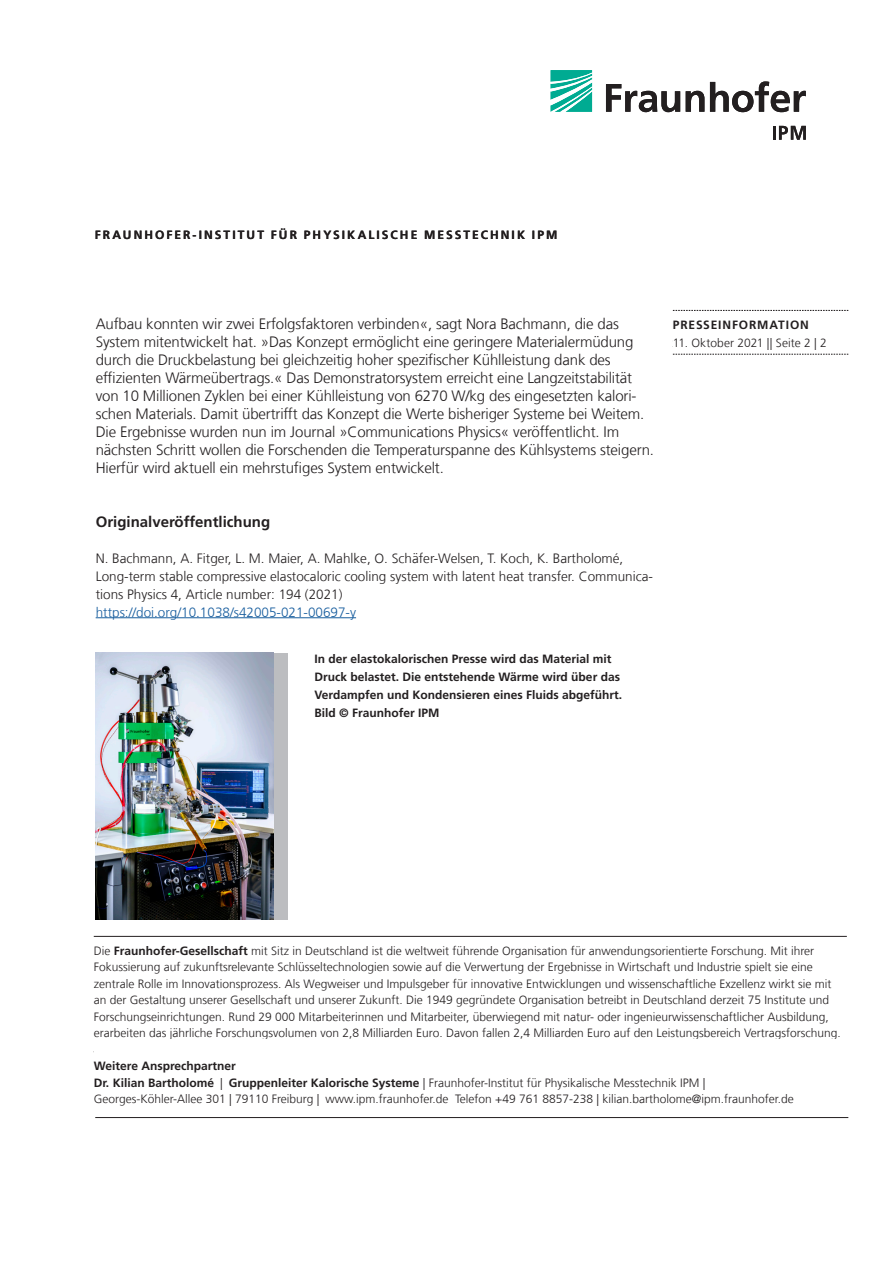
<style>
.page{position:relative;width:893px;height:1263px;background:#fff}
.page>*{position:absolute;margin:0;border:0;box-sizing:border-box;transform-origin:0 0}
._07___Fließtext___45{font:300 15px/18px "Frutiger LT Com";letter-spacing:-.01em;color:#231f20}
._07___Fließtext___45-2{font:700 15px "Frutiger LT Com";color:#231f20}
._07___Fließtext___45-3{font:300 13.5px/18px "Frutiger LT Com";color:#231f20}
._07___Fließtext___45-4{font:300 13.5px "Frutiger LT Com";color:#175d9e}
._09___Fußzeile___45{font:300 12px/16.5px "Frutiger LT Com";color:#231f20}
._06___Bildtext___65{font:700 12px/18px "Frutiger LT Com";color:#231f20}
._01___Einrichtgsbeze{font:700 12px "Frutiger LT Com";letter-spacing:.17em;color:#231f20}
._08___lebender_Kolum{font:300 12px "Frutiger LT Com";letter-spacing:.005em;color:#231f20}
._08___lebender_Kolum-2{font:700 12px "Frutiger LT Com";letter-spacing:.07em;color:#231f20}
.s1{font-weight:700}
</style>
<div class="page">
<hr style="left:95px;top:1117px;width:753px;height:1px;background:#231f20">
<hr style="left:96px;top:617px;width:260px;height:1px;background:#175d9e">
<svg style="left:551px;top:70px;width:41px;height:42px"></svg>
<svg style="left:606px;top:81px;width:200px;height:31px"></svg>
<svg style="left:773px;top:126px;width:33px;height:14px"></svg>
<svg style="left:673px;top:310px;width:175px;height:1px"></svg>
<svg style="left:673px;top:354px;width:175px;height:1px"></svg>
<div style="left:96px;top:653px;width:192px;height:266px;background:#bcbdc0"></div>
<img style="left:96px;top:653px;width:177px;height:266px">
<hr style="left:94px;top:936px;width:753px;height:1px;background:#231f20">
<p class="_01___Einrichtgsbeze" style="left:95px;top:227px;width:464px">FRAUNHOFER-INSTITUT FÜR PHYSIKALISCHE MESSTECHNIK IPM</p>
<p class="_07___Fließtext___45" style="left:96px;top:315px;width:560px">Aufbau konnten wir zwei Erfolgsfaktoren verbinden«, sagt Nora Bachmann, die das System mitentwickelt hat. »Das Konzept ermöglicht eine geringere Materialermüdung durch die Druckbelastung bei gleichzeitig hoher spezifischer Kühlleistung dank des effizienten Wärmeübertrags.« Das Demonstratorsystem erreicht eine Langzeitstabilität von 10 Millionen Zyklen bei einer Kühlleistung von 6270 W/kg des eingesetzten kalori&shy;schen Materials. Damit übertrifft das Konzept die Werte bisheriger Systeme bei Weitem.<br>Die Ergebnisse wurden nun im Journal »Communications Physics« veröffentlicht. Im nächsten Schritt wollen die Forschenden die Temperaturspanne des Kühlsystems steigern.<br>Hierfür wird aktuell ein mehrstufiges System entwickelt.</p>
<p class="_07___Fließtext___45-2" style="left:96px;top:513px;width:176px">Originalveröffentlichung</p>
<p class="_07___Fließtext___45-3" style="left:96px;top:549px;width:559px">N. Bachmann, A. Fitger, L. M. Maier, A. Mahlke, O. Schäfer-Welsen, T. Koch, K. Bartholomé,<br>Long-term stable compressive elastocaloric cooling system with latent heat transfer. Communica&shy;tions Physics 4, Article number: 194 (2021)</p>
<p class="_07___Fließtext___45-4" style="left:96px;top:604px;width:262px">https://doi.org/10.1038/s42005-021-00697-y</p>
<p class="_06___Bildtext___65" style="left:315px;top:649px;width:309px">In der elastokalorischen Presse wird das Material mit Druck belastet. Die entstehende Wärme wird über das Verdampfen und Kondensieren eines Fluids abgeführt.<br>Bild © Fraunhofer IPM</p>
<p class="_08___lebender_Kolum-2" style="left:673px;top:317px;width:138px">PRESSEINFORMATION</p>
<p class="_08___lebender_Kolum" style="left:673px;top:336px;width:155px">11. Oktober 2021 || Seite 2 | 2</p>
<p class="_08___lebender_Kolum" style="left:673px;top:336px;width:168px">xx September 021 || S ite 2 | 2</p>
<p class="_09___Fußzeile___45" style="left:94px;top:942px;width:749px">Die <span class="s1">Fraunhofer-Gesellschaft</span> mit Sitz in Deutschland ist die weltweit führende Organisation für anwendungsorientierte Forschung. Mit ihrer Fokussierung auf zukunftsrelevante Schlüsseltechnologien sowie auf die Verwertung der Ergebnisse in Wirtschaft und Industrie spielt sie eine zentrale Rolle im Innovationsprozess. Als Wegweiser und Impulsgeber für innovative Entwicklungen und wissenschaftliche Exzellenz wirkt sie mit an der Gestaltung unserer Gesellschaft und unserer Zukunft. Die 1949 gegründete Organisation betreibt in Deutschland derzeit 75 Institute und Forschungseinrichtungen. Rund 29 000 Mitarbeiterinnen und Mitarbeiter, überwiegend mit natur- oder ingenieurwissenschaftlicher Ausbildung, erarbeiten das jährliche Forschungsvolumen von 2,8 Milliarden Euro. Davon fallen 2,4 Milliarden Euro auf den Leistungsbereich Vertragsforschung.</p>
<p class="_09___Fußzeile___45" style="left:94px;top:1058px;width:701px"><span class="s1">Weitere Ansprechpartner<br>Dr. Kilian Bartholomé</span> | <span class="s1">Gruppenleiter Kalorische Systeme</span> | Fraunhofer-Institut für Physikalische Messtechnik IPM |<br>Georges-Köhler-Allee 301 | 79110 Freiburg | www.ipm.fraunhofer.de Telefon +49 761 8857-238 | kilian.bartholome@ipm.fraunhofer.de</p>
</div>
